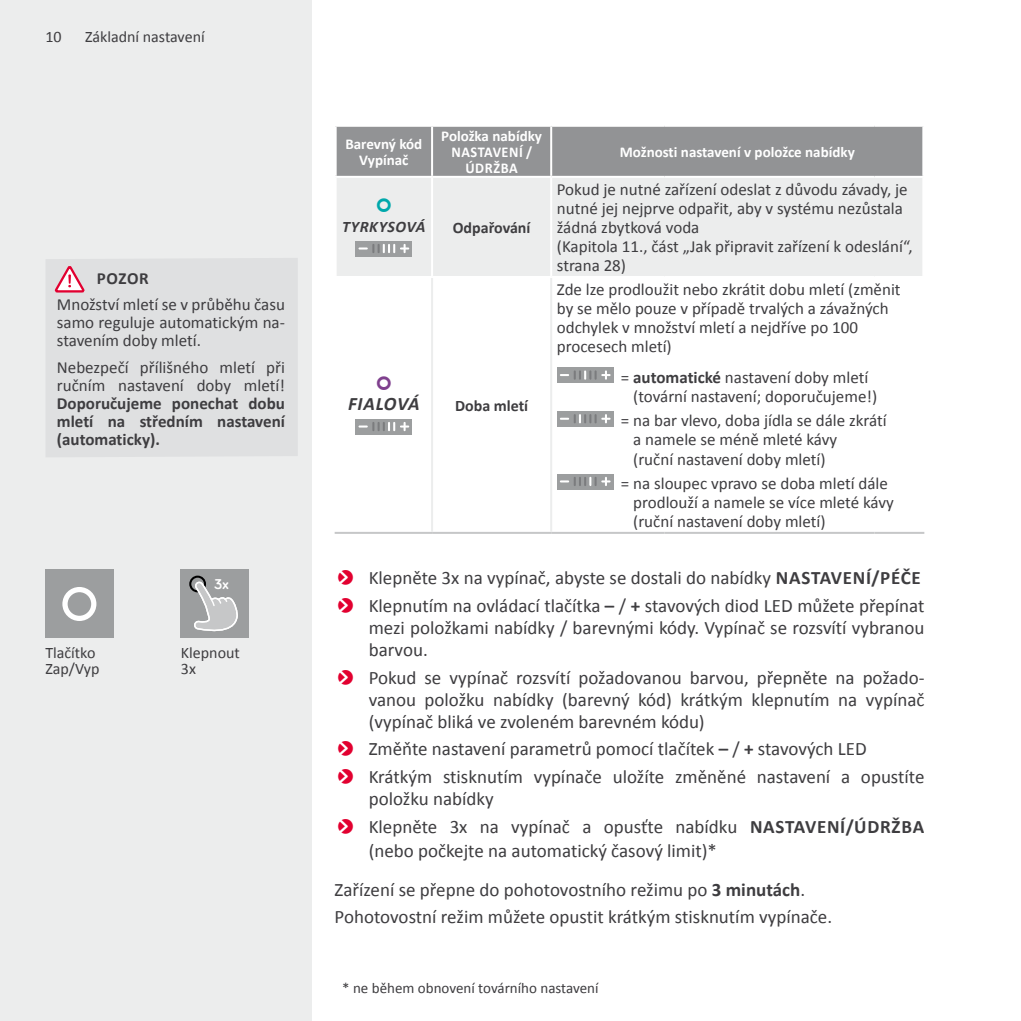
<style>
.page{position:relative;width:1021px;height:1021px;background:#fff}
.page>*{position:absolute;margin:0;border:0;box-sizing:border-box;transform-origin:0 0}
.t1{font:19px/27.6px "Calibri";color:#3e3d40}
.t2{font:italic 700 19px "Calibri";letter-spacing:.03em;color:#3e3d40}
.t3{font:17px/19px "Calibri";color:#3e3d40}
.t4{font:700 17px/18px "Calibri";color:#3e3d40;text-align:justify}
.t5{font:16px/16px "Calibri";color:#3e3d40}
.t6{font:700 16px "Calibri";color:#3e3d40}
.t7{font:italic 700 16px "Calibri";letter-spacing:.04em;color:#3e3d40}
.t8{font:700 15px/16px "Calibri";color:#fff;text-align:center}
.t9{font:15px "Calibri";color:#3e3d40}
.t10{font:700 14.6px "Bariol";color:#fff}
.s1{font-weight:700}
</style>
<div class="page">
<div style="left:0;top:0;width:312px;height:1020px;background:#eceded"></div>
<div style="left:45px;top:570px;width:68px;height:68px;background:#9c9e9f"></div>
<svg style="left:62px;top:587px;width:34px;height:34px"></svg>
<div style="left:181px;top:570px;width:68px;height:68px;background:#9c9e9f"></div>
<div style="left:189px;top:575px;width:17px;height:17px;border:2px solid #000;border-radius:50%"></div>
<svg style="left:194px;top:580px;width:44px;height:52px"></svg>
<div style="left:335px;top:126px;width:97px;height:51px;background:#929395"></div>
<div style="left:433px;top:127px;width:489px;height:49px;background:#929395"></div>
<div style="left:335px;top:177px;width:97px;height:100px;background:#eceded"></div>
<div style="left:433px;top:178px;width:489px;height:98px;background:#eceded"></div>
<hr style="left:334px;top:125px;width:98px;height:2px;background:#fff">
<hr style="left:334px;top:127px;width:2px;height:49px;background:#fff">
<hr style="left:431px;top:127px;width:2px;height:49px;background:#fff">
<hr style="left:550px;top:127px;width:2px;height:49px;background:#fff">
<hr style="left:334px;top:176px;width:98px;height:2px;background:#fff">
<hr style="left:334px;top:178px;width:2px;height:98px;background:#fff">
<hr style="left:431px;top:178px;width:2px;height:98px;background:#fff">
<hr style="left:550px;top:178px;width:2px;height:98px;background:#fff">
<hr style="left:334px;top:276px;width:98px;height:2px;background:#fff">
<hr style="left:334px;top:532px;width:98px;height:2px;background:#c6c7c8">
<hr style="left:432px;top:532px;width:119px;height:2px;background:#c6c7c8">
<hr style="left:551px;top:532px;width:113px;height:2px;background:#c6c7c8">
<hr style="left:664px;top:532px;width:210px;height:2px;background:#c6c7c8">
<hr style="left:874px;top:532px;width:50px;height:2px;background:#c6c7c8">
<hr style="left:431px;top:278px;width:2px;height:254px;background:#eceded">
<hr style="left:550px;top:278px;width:2px;height:254px;background:#eceded">
<div style="left:355px;top:241px;width:57px;height:15px;background:#9c9e9f"></div>
<svg style="left:358px;top:244px;width:51px;height:9px"></svg>
<div style="left:355px;top:419px;width:57px;height:15px;background:#9c9e9f"></div>
<svg style="left:358px;top:422px;width:51px;height:9px"></svg>
<div style="left:557px;top:367px;width:56px;height:16px;background:#9c9e9f"></div>
<svg style="left:560px;top:370px;width:50px;height:9px"></svg>
<div style="left:557px;top:411px;width:56px;height:15px;background:#9c9e9f"></div>
<svg style="left:560px;top:414px;width:50px;height:9px"></svg>
<div style="left:557px;top:474px;width:56px;height:15px;background:#9c9e9f"></div>
<svg style="left:560px;top:477px;width:50px;height:9px"></svg>
<div style="left:46px;top:258px;width:252px;height:199px;background:#dfe0e1"></div>
<svg style="left:53px;top:265px;width:32px;height:29px"></svg>
<p class="t5" style="left:45px;top:28px;width:18px">10</p>
<p class="t5" style="left:85px;top:28px;width:121px">Základní nastavení</p>
<p class="t4" style="left:97px;top:269px;width:53px">POZOR</p>
<p class="t3" style="left:57px;top:295px;width:229px;line-height:18px;text-align:justify">Množství mletí se v průběhu času samo reguluje automatickým na&shy;stavením doby mletí.</p>
<p class="t3" style="left:57px;top:357px;width:229px;line-height:18px">Nebezpečí přílišného mletí při ručním nastavení doby mletí!</p>
<p class="t4" style="left:57px;top:394px;width:230px">Doporučujeme ponechat dobu mletí na středním nastavení (automaticky).</p>
<p class="t10" style="left:214px;top:574px;width:16px">3x</p>
<p class="t5" style="left:45px;top:643px;width:56px">Tlačítko<br>Zap/Vyp</p>
<p class="t5" style="left:181px;top:643px;width:60px">Klepnout<br>3x</p>
<p class="t8" style="left:345px;top:135px;width:78px">Barevný kód<br>Vypínač</p>
<p class="t8" style="left:441px;top:127px;width:102px">Položka nabídky<br>NASTAVENÍ /<br>ÚDRŽBA</p>
<p class="t7" style="left:342px;top:215px;width:85px">TYRKYSOVÁ</p>
<p class="t6" style="left:453px;top:216px;width:79px">Odpařování</p>
<p class="t2" style="left:348px;top:390px;width:73px">FIALOVÁ</p>
<p class="t6" style="left:455px;top:394px;width:75px">Doba mletí</p>
<p class="t8" style="left:619px;top:143px;width:237px">Možnosti nastavení v položce nabídky</p>
<p class="t3" style="left:557px;top:179px;width:357px">Pokud je nutné zařízení odeslat z důvodu závady, je nutné jej nejprve odpařit, aby v systému nezůstala žádná zbytková voda<br>(Kapitola 11., část „Jak připravit zařízení k odeslání“, strana 28)</p>
<p class="t3" style="left:557px;top:279px;width:345px">Zde lze prodloužit nebo zkrátit dobu mletí (změnit by se mělo pouze v případě trvalých a závažných odchylek v množství mletí a nejdříve po 100 procesech mletí)</p>
<p class="t3" style="left:633px;top:367px;width:245px;text-indent:-12px">= <span class="s1">automatické</span> nastavení doby mletí (tovární nastavení; doporučujeme!)</p>
<p class="t3" style="left:633px;top:410px;width:255px;text-indent:-12px">= na bar vlevo, doba jídla se dále zkrátí a namele se méně mleté kávy<br>(ruční nastavení doby mletí)</p>
<p class="t3" style="left:633px;top:473px;width:262px;text-indent:-12px">= na sloupec vpravo se doba mletí dále prodlouží a namele se více mleté kávy (ruční nastavení doby mletí)</p>
<p class="t1" style="left:369px;top:563px;width:557px">Klepněte 3x na vypínač, abyste se dostali do nabídky <span class="s1">NASTAVENÍ/PÉČE<br></span>Klepnutím na ovládací tlačítka <span class="s1">–</span> / <span class="s1">+</span> stavových diod LED můžete přepínat</p>
<p class="t1" style="left:369px;top:615px;width:557px;line-height:22px">mezi položkami nabídky / barevnými kódy. Vypínač se rozsvítí vybranou barvou.</p>
<p class="t1" style="left:369px;top:665px;width:557px;line-height:22px;text-align:justify">Pokud se vypínač rozsvítí požadovanou barvou, přepněte na požado&shy;vanou položku nabídky (barevný kód) krátkým klepnutím na vypínač (vypínač bliká ve zvoleném barevném kódu)</p>
<p class="t1" style="left:369px;top:734px;width:557px">Změňte nastavení parametrů pomocí tlačítek <span class="s1">–</span> / <span class="s1">+</span> stavových LED<br>Krátkým stisknutím vypínače uložíte změněné nastavení a opustíte</p>
<p class="t1" style="left:369px;top:784px;width:557px">položku nabídky<br>Klepněte 3x na vypínač a opusťte nabídku <span class="s1">NASTAVENÍ/ÚDRŽBA</span></p>
<p class="t1" style="left:334px;top:829px;width:472px;line-height:39px;text-indent:34px">(nebo počkejte na automatický časový limit)*<br>Zařízení se přepne do pohotovostního režimu po <span class="s1">3 minutách</span>.</p>
<p class="t1" style="left:334px;top:902px;width:499px">Pohotovostní režim můžete opustit krátkým stisknutím vypínače.</p>
<p class="t9" style="left:342px;top:978px;width:258px">* ne během obnovení továrního nastavení</p>
</div>
